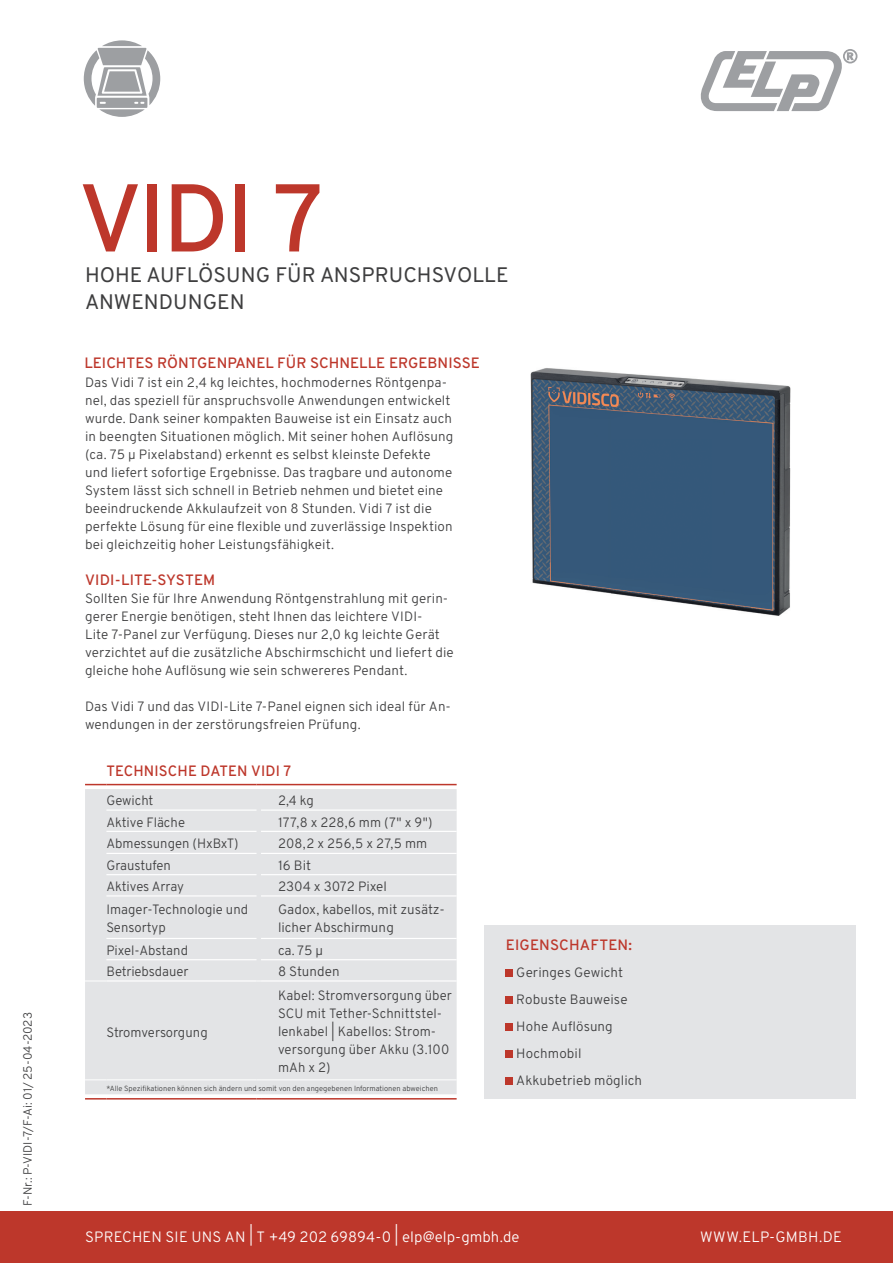
<style>
.page{position:relative;width:893px;height:1263px;background:#fff}
.page>*{position:absolute;margin:0;border:0;box-sizing:border-box;transform-origin:0 0}
.t1{font:500 96px "Overpass";color:#bd372b}
.t2{font:21px/27px "Overpass";letter-spacing:.005em;color:#3e3e3f}
.t3{font:500 15px "Overpass";letter-spacing:.005em;color:#bd372b}
.t4{font:300 15px "Overpass";letter-spacing:.005em;color:#fff}
.t5{font:300 13.5px/18px "Overpass";letter-spacing:.01em;color:#3e3e3f}
.t6{font:300 13.5px "Overpass";letter-spacing:-.01em;color:#3e3e3f}
.t7{font:300 12px "Overpass";color:#3e3e3f}
.t8{font:300 7.5px "Overpass";color:#3e3e3f}
.s1{font-weight:600}
</style>
<div class="page">
<div style="left:0;top:1212px;width:893px;height:51px;background:#bd372b"></div>
<svg style="left:700px;top:49px;width:157px;height:62px"></svg>
<div style="left:85px;top:789px;width:372px;height:305px;background:#e3e4e6"></div>
<svg style="left:85px;top:784px;width:21px;height:1px"></svg>
<hr style="left:106px;top:784px;width:151px;height:1px;background:#bd372b">
<hr style="left:261px;top:784px;width:196px;height:1px;background:#bd372b">
<svg style="left:85px;top:1098px;width:21px;height:1px"></svg>
<hr style="left:106px;top:1098px;width:151px;height:1px;background:#bd372b">
<hr style="left:261px;top:1098px;width:196px;height:1px;background:#bd372b">
<hr style="left:106px;top:809px;width:151px;height:2px;background:#fff">
<hr style="left:106px;top:831px;width:151px;height:1px;background:#fff">
<hr style="left:106px;top:853px;width:151px;height:1px;background:#fff">
<hr style="left:106px;top:874px;width:151px;height:1px;background:#fff">
<hr style="left:106px;top:895px;width:151px;height:1px;background:#fff">
<hr style="left:106px;top:938px;width:151px;height:1px;background:#fff">
<hr style="left:106px;top:959px;width:151px;height:1px;background:#fff">
<hr style="left:261px;top:809px;width:196px;height:2px;background:#fff">
<hr style="left:261px;top:831px;width:196px;height:1px;background:#fff">
<hr style="left:261px;top:853px;width:196px;height:1px;background:#fff">
<hr style="left:261px;top:874px;width:196px;height:1px;background:#fff">
<hr style="left:261px;top:895px;width:196px;height:1px;background:#fff">
<hr style="left:261px;top:938px;width:196px;height:1px;background:#fff">
<hr style="left:261px;top:959px;width:196px;height:1px;background:#fff">
<svg style="left:85px;top:1079px;width:21px;height:1px"></svg>
<hr style="left:106px;top:1079px;width:151px;height:1px;background:#fff">
<hr style="left:261px;top:1079px;width:196px;height:1px;background:#fff">
<svg style="left:85px;top:980px;width:21px;height:1px"></svg>
<hr style="left:106px;top:980px;width:151px;height:1px;background:#fff">
<hr style="left:261px;top:980px;width:196px;height:1px;background:#fff">
<div style="left:485px;top:925px;width:371px;height:173px;background:#e3e4e6"></div>
<div style="left:506px;top:969px;width:7px;height:8px;background:#bd372b"></div>
<div style="left:506px;top:996px;width:7px;height:8px;background:#bd372b"></div>
<div style="left:506px;top:1023px;width:7px;height:8px;background:#bd372b"></div>
<div style="left:506px;top:1050px;width:7px;height:8px;background:#bd372b"></div>
<div style="left:506px;top:1077px;width:7px;height:8px;background:#bd372b"></div>
<svg style="left:84px;top:40px;width:76px;height:77px"></svg>
<img style="left:530px;top:368px;width:261px;height:248px">
<p class="t7" style="left:18px;top:1206px;width:196px;rotate:-90deg">F-Nr.: P-VIDI-7/F-Ai: 01/ 25-04-2023</p>
<h1 class="t1" style="left:79px;top:141px;width:246px">VIDI 7</h1>
<h2 class="t2" style="left:85px;top:261px;width:425px">HOHE AUFLÖSUNG FÜR ANSPRUCHSVOLLE<br>ANWENDUNGEN</h2>
<p class="t3" style="left:84px;top:351px;width:397px">LEICHTES RÖNTGENPANEL FÜR SCHNELLE ERGEBNISSE</p>
<p class="t5" style="left:85px;top:372px;width:370px">Das Vidi 7 ist ein 2,4 kg leichtes, hochmodernes Röntgenpa&shy;nel, das speziell für anspruchsvolle Anwendungen entwickelt wurde. Dank seiner kompakten Bauweise ist ein Einsatz auch in beengten Situationen möglich. Mit seiner hohen Auflösung (ca. 75 µ Pixelabstand) erkennt es selbst kleinste Defekte und liefert sofortige Ergebnisse. Das tragbare und autonome System lässt sich schnell in Betrieb nehmen und bietet eine beeindruckende Akkulaufzeit von 8 Stunden. Vidi 7 ist die perfekte Lösung für eine flexible und zuverlässige Inspektion bei gleichzeitig hoher Leistungsfähigkeit.</p>
<p class="t3" style="left:85px;top:567px;width:132px">VIDI-LITE-SYSTEM</p>
<p class="t5" style="left:85px;top:588px;width:370px">Sollten Sie für Ihre Anwendung Röntgenstrahlung mit gerin&shy;gerer Energie benötigen, steht Ihnen das leichtere VIDI-<br>Lite 7-Panel zur Verfügung. Dieses nur 2,0 kg leichte Gerät verzichtet auf die zusätzliche Abschirmschicht und liefert die gleiche hohe Auflösung wie sein schwereres Pendant.</p>
<p class="t5" style="left:85px;top:696px;width:367px">Das Vidi 7 und das VIDI-Lite 7-Panel eignen sich ideal für An&shy;wendungen in der zerstörungsfreien Prüfung.</p>
<p class="t3" style="left:106px;top:759px;width:186px">TECHNISCHE DATEN VIDI 7</p>
<p class="t5" style="left:106px;top:791px;width:49px">Gewicht</p>
<p class="t5" style="left:278px;top:791px;width:37px">2,4 kg</p>
<p class="t5" style="left:106px;top:812px;width:80px">Aktive Fläche</p>
<p class="t5" style="left:278px;top:812px;width:156px">177,8 x 228,6 mm (7" x 9")</p>
<p class="t5" style="left:106px;top:834px;width:134px">Abmessungen (HxBxT)</p>
<p class="t5" style="left:278px;top:834px;width:151px">208,2 x 256,5 x 27,5 mm</p>
<p class="t5" style="left:106px;top:856px;width:66px">Graustufen</p>
<p class="t5" style="left:278px;top:856px;width:35px">16 Bit</p>
<p class="t6" style="left:106px;top:876px;width:79px">Aktives Array</p>
<p class="t5" style="left:278px;top:877px;width:110px">2304 x 3072 Pixel</p>
<p class="t5" style="left:106px;top:900px;width:143px">Imager-Technologie und<br>Sensortyp</p>
<p class="t5" style="left:278px;top:900px;width:168px">Gadox, kabellos, mit zusätz&shy;licher Abschirmung</p>
<p class="t5" style="left:106px;top:941px;width:83px">Pixel-Abstand</p>
<p class="t5" style="left:278px;top:941px;width:47px">ca. 75 µ</p>
<p class="t5" style="left:106px;top:962px;width:84px">Betriebsdauer</p>
<p class="t5" style="left:278px;top:962px;width:63px">8 Stunden</p>
<p class="t5" style="left:278px;top:986px;width:175px">Kabel: Stromversorgung über<br>SCU mit Tether-Schnittstel&shy;lenkabel | Kabellos: Strom&shy;versorgung über Akku (3.100 mAh x 2)</p>
<p class="t8" style="left:106px;top:1082px;width:333px">*Alle Spezifikationen können sich ändern und somit von den angegebenen Informationen abweichen</p>
<p class="t6" style="left:106px;top:1021px;width:103px">Stromversorgung</p>
<p class="t3" style="left:506px;top:932px;width:128px">EIGENSCHAFTEN<span class="s1">:</span></p>
<p class="t5" style="left:516px;top:958px;width:127px;line-height:27px">Geringes Gewicht<br>Robuste Bauweise<br>Hohe Auflösung<br>Hochmobil<br>Akkubetrieb möglich</p>
<p class="t4" style="left:85px;top:1224px;width:436px">SPRECHEN SIE UNS AN | T +49 202 69894-0 | elp@elp-gmbh.de</p>
<p class="t4" style="left:700px;top:1224px;width:143px">WWW.ELP-GMBH.DE</p>
</div>
